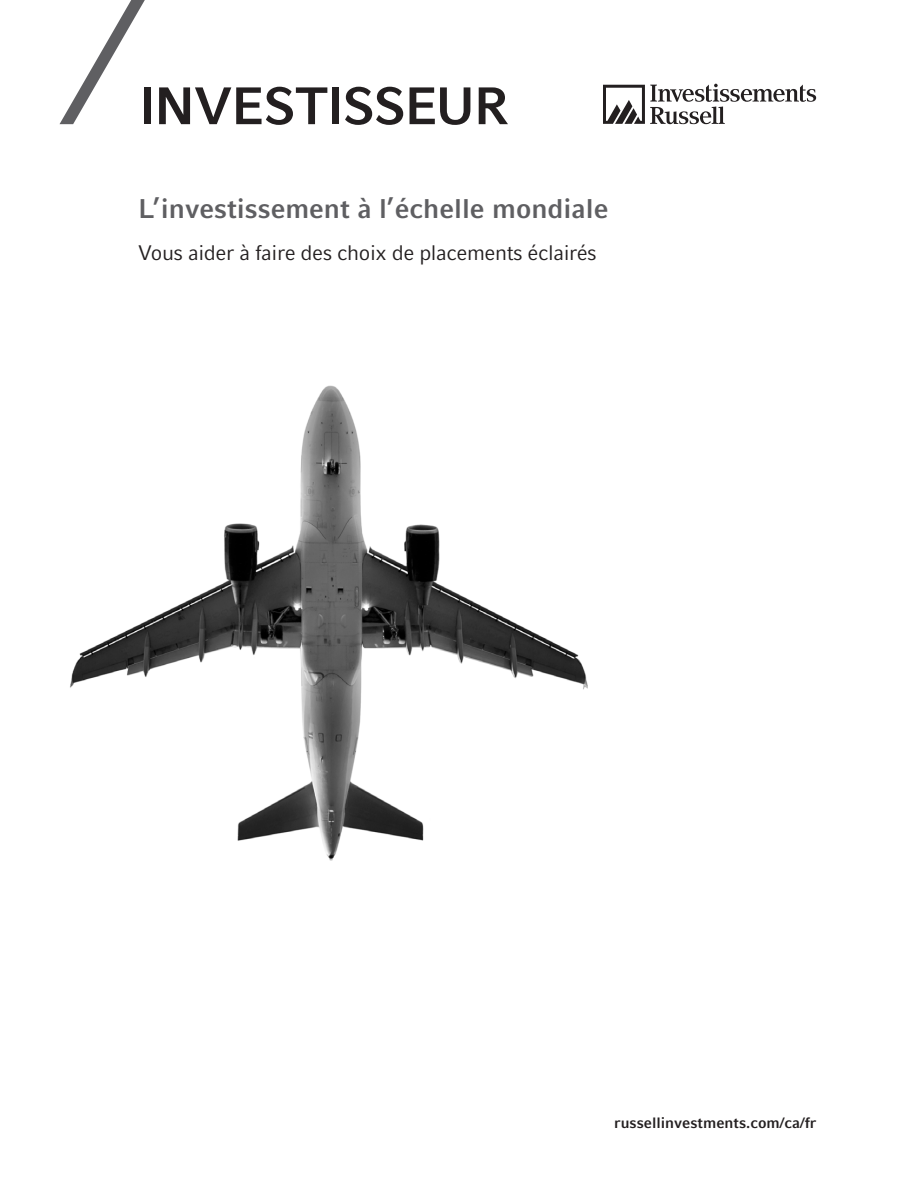
<style>
.page{position:relative;width:918px;height:1188px;background:#fff}
.page>*{position:absolute;margin:0;border:0;box-sizing:border-box;transform-origin:0 0}
.cover_h1{font:700 52.5px "Compatil Fact LT Pro";letter-spacing:-.03em;color:#231f20}
.cover_h2{font:700 27px "Compatil Fact LT Pro";color:#5f5f62}
.cover_body{font:21px "Compatil Fact LT Pro";letter-spacing:-.02em;color:#231f20}
.cover_url{font:700 15px "Compatil Fact LT Pro";color:#231f20}
</style>
<div class="page">
<svg style="left:60px;top:0;width:85px;height:124px"></svg>
<svg style="left:603px;top:84px;width:213px;height:40px"></svg>
<img style="left:70px;top:385px;width:518px;height:476px">
<p class="cover_h1" style="left:138px;top:75px;width:372px">INVESTISSEUR</p>
<p class="cover_h2" style="left:138px;top:193px;width:472px">L’investissement à l’échelle mondiale</p>
<p class="cover_body" style="left:138px;top:241px;width:460px">Vous aider à faire des choix de placements éclairés</p>
<p class="cover_url" style="left:614px;top:1114px;width:203px">russellinvestments.com/ca/fr</p>
</div>
